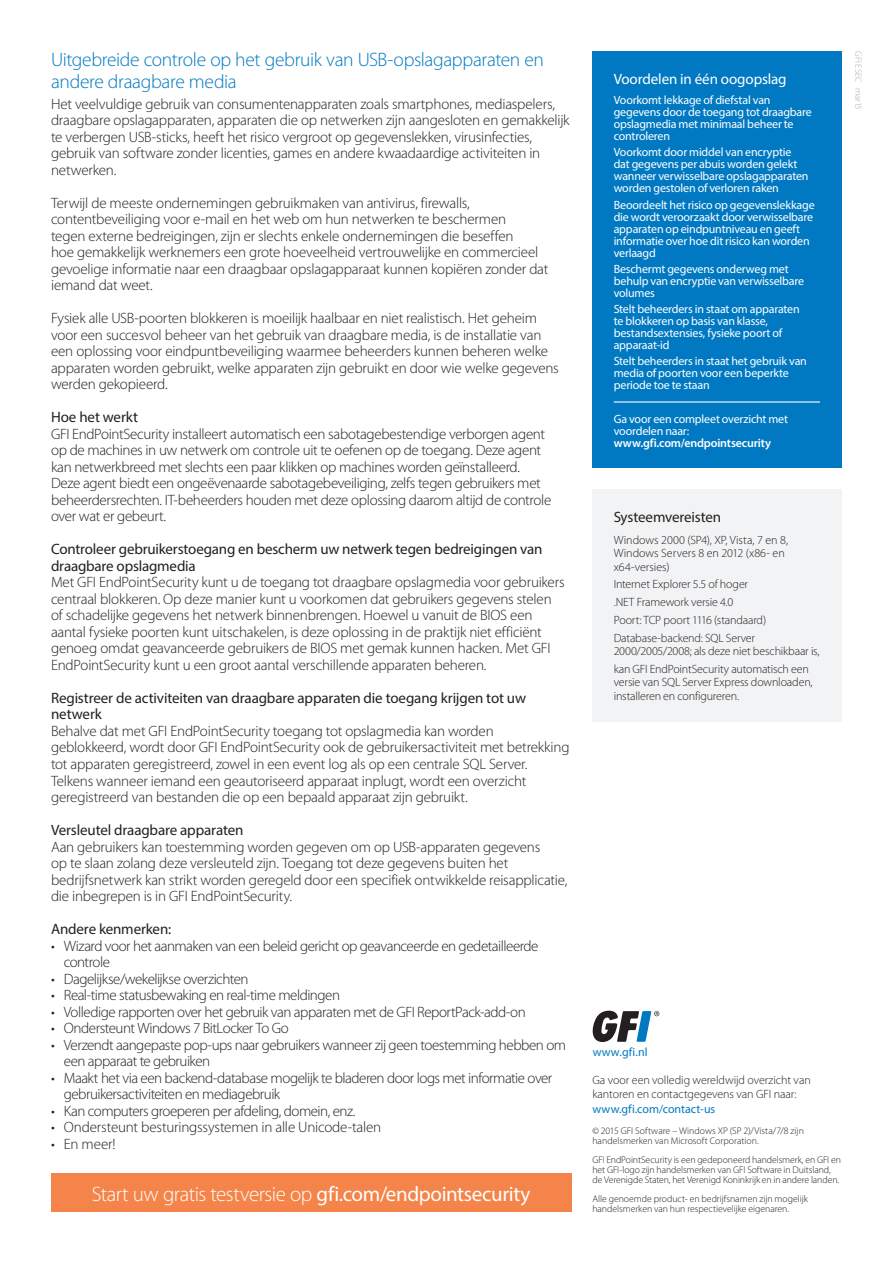
<style>
.page{position:relative;width:893px;height:1263px;background:#fff}
.page>*{position:absolute;margin:0;border:0;box-sizing:border-box;transform-origin:0 0}
.t1{font:300 21px "Myriad Pro";letter-spacing:-.025em;color:#fff}
.t2{font:300 19.5px/22.5px "Myriad Pro";letter-spacing:-.02em;color:#0079c2}
.t3{font:300 15px/16.5px "Myriad Pro";letter-spacing:-.015em;color:#231f20}
.t4{font:300 15px/16.5px "Myriad Pro";letter-spacing:-.035em;color:#231f20}
.t5{font:15px/16.5px "Myriad Pro";letter-spacing:-.01em;color:#231f20}
.t6{font:15px "Myriad Pro";letter-spacing:-.01em;color:#fff}
.t7{font:12px/12px "Myriad Pro";letter-spacing:-.015em;color:#fff}
.t8{font:300 12px/17.7px "Myriad Pro";letter-spacing:-.01em;color:#231f20}
.t9{font:12px "Myriad Pro";letter-spacing:.005em;color:#0079c2}
.t10{font:600 12px "Myriad Pro";letter-spacing:-.015em;color:#fff}
.t11{font:300 9.75px/9.8px "Myriad Pro";letter-spacing:-.005em;color:#231f20}
.t12{font:300 9px "Myriad Pro";color:#a8a9ad}
.s1{font-weight:400}
</style>
<div class="page">
<div style="left:592px;top:51px;width:250px;height:417px;background:#0079c2"></div>
<hr style="left:614px;top:401px;width:206px;height:2px;background:#fff">
<svg style="left:593px;top:1011px;width:66px;height:31px"></svg>
<div style="left:592px;top:489px;width:250px;height:232px;background:#f2f3f4"></div>
<div style="left:51px;top:1174px;width:520px;height:38px;background:#f4844a"></div>
<h2 class="t2" style="left:51px;top:48px;width:494px">Uitgebreide controle op het gebruik van USB-opslagapparaten en andere draagbare media</h2>
<p class="t3" style="left:51px;top:96px;width:520px">Het veelvuldige gebruik van consumentenapparaten zoals smartphones, mediaspelers, draagbare opslagapparaten, apparaten die op netwerken zijn aangesloten en gemakkelijk te verbergen USB-sticks, heeft het risico vergroot op gegevenslekken, virusinfecties, gebruik van software zonder licenties, games en andere kwaadaardige activiteiten in netwerken.</p>
<p class="t3" style="left:51px;top:195px;width:499px">Terwijl de meeste ondernemingen gebruikmaken van antivirus, firewalls, contentbeveiliging voor e-mail en het web om hun netwerken te beschermen<br>tegen externe bedreigingen, zijn er slechts enkele ondernemingen die beseffen<br>hoe gemakkelijk werknemers een grote hoeveelheid vertrouwelijke en commercieel gevoelige informatie naar een draagbaar opslagapparaat kunnen kopiëren zonder dat iemand dat weet.</p>
<p class="t3" style="left:51px;top:310px;width:509px">Fysiek alle USB-poorten blokkeren is moeilijk haalbaar en niet realistisch. Het geheim voor een succesvol beheer van het gebruik van draagbare media, is de installatie van een oplossing voor eindpuntbeveiliging waarmee beheerders kunnen beheren welke apparaten worden gebruikt, welke apparaten zijn gebruikt en door wie welke gegevens werden gekopieerd.</p>
<p class="t5" style="left:51px;top:409px;width:89px">Hoe het werkt</p>
<p class="t3" style="left:51px;top:426px;width:502px">GFI EndPointSecurity installeert automatisch een sabotagebestendige verborgen agent op de machines in uw netwerk om controle uit te oefenen op de toegang. Deze agent kan netwerkbreed met slechts een paar klikken op machines worden geïnstalleerd.<br>Deze agent biedt een ongeëvenaarde sabotagebeveiliging, zelfs tegen gebruikers met beheerdersrechten. IT-beheerders houden met deze oplossing daarom altijd de controle over wat er gebeurt.</p>
<p class="t5" style="left:51px;top:541px;width:493px">Controleer gebruikerstoegang en bescherm uw netwerk tegen bedreigingen van draagbare opslagmedia</p>
<p class="t3" style="left:51px;top:574px;width:515px">Met GFI EndPointSecurity kunt u de toegang tot draagbare opslagmedia voor gebruikers centraal blokkeren. Op deze manier kunt u voorkomen dat gebruikers gegevens stelen of schadelijke gegevens het netwerk binnenbrengen. Hoewel u vanuit de BIOS een aantal fysieke poorten kunt uitschakelen, is deze oplossing in de praktijk niet efficiënt genoeg omdat geavanceerde gebruikers de BIOS met gemak kunnen hacken. Met GFI EndPointSecurity kunt u een groot aantal verschillende apparaten beheren.</p>
<p class="t5" style="left:51px;top:689px;width:476px">Registreer de activiteiten van draagbare apparaten die toegang krijgen tot uw netwerk</p>
<p class="t3" style="left:51px;top:723px;width:520px">Behalve dat met GFI EndPointSecurity toegang tot opslagmedia kan worden geblokkeerd, wordt door GFI EndPointSecurity ook de gebruikersactiviteit met betrekking tot apparaten geregistreerd, zowel in een event log als op een centrale SQL Server.<br>Telkens wanneer iemand een geautoriseerd apparaat inplugt, wordt een overzicht geregistreerd van bestanden die op een bepaald apparaat zijn gebruikt.</p>
<p class="t5" style="left:51px;top:821px;width:194px">Versleutel draagbare apparaten</p>
<p class="t3" style="left:51px;top:838px;width:518px">Aan gebruikers kan toestemming worden gegeven om op USB-apparaten gegevens<br>op te slaan zolang deze versleuteld zijn. Toegang tot deze gegevens buiten het bedrijfsnetwerk kan strikt worden geregeld door een specifiek ontwikkelde reisapplicatie, die inbegrepen is in GFI EndPointSecurity.</p>
<p class="t5" style="left:51px;top:920px;width:122px">Andere kenmerken:</p>
<p class="t4" style="left:64px;top:937px;width:476px;text-indent:-13px">• Wizard voor het aanmaken van een beleid gericht op geavanceerde en gedetailleerde controle</p>
<p class="t4" style="left:51px;top:970px;width:199px">• Dagelijkse/wekelijkse overzichten</p>
<p class="t4" style="left:51px;top:987px;width:291px">• Real-time statusbewaking en real-time meldingen</p>
<p class="t3" style="left:51px;top:1003px;width:476px">• Volledige rapporten over het gebruik van apparaten met de GFI ReportPack-add-on</p>
<p class="t4" style="left:51px;top:1020px;width:239px">• Ondersteunt Windows 7 BitLocker To Go</p>
<p class="t4" style="left:64px;top:1036px;width:504px;text-indent:-13px">• Verzendt aangepaste pop-ups naar gebruikers wanneer zij geen toestemming hebben om een apparaat te gebruiken</p>
<p class="t4" style="left:64px;top:1069px;width:490px;text-indent:-13px">• Maakt het via een backend-database mogelijk te bladeren door logs met informatie over gebruikersactiviteiten en mediagebruik</p>
<p class="t4" style="left:51px;top:1102px;width:306px">• Kan computers groeperen per afdeling, domein, enz.</p>
<p class="t3" style="left:51px;top:1119px;width:332px">• Ondersteunt besturingssystemen in alle Unicode-talen</p>
<p class="t3" style="left:51px;top:1135px;width:66px">• En meer!</p>
<h1 class="t1" style="left:92px;top:1182px;width:440px">Start uw gratis testversie op <span class="s1">gfi.com/endpointsecurity</span></h1>
<p class="t6" style="left:614px;top:69px;width:174px">Voordelen in één oogopslag</p>
<p class="t7" style="left:614px;top:94px;width:200px">Voorkomt lekkage of diefstal van gegevens door de toegang tot draagbare opslagmedia met minimaal beheer te controleren</p>
<p class="t7" style="left:614px;top:146px;width:196px">Voorkomt door middel van encryptie dat gegevens per abuis worden gelekt wanneer verwisselbare opslagapparaten worden gestolen of verloren raken</p>
<p class="t7" style="left:614px;top:198px;width:202px">Beoordeelt het risico op gegevenslekkage die wordt veroorzaakt door verwisselbare apparaten op eindpuntniveau en geeft informatie over hoe dit risico kan worden verlaagd</p>
<p class="t7" style="left:614px;top:263px;width:192px">Beschermt gegevens onderweg met behulp van encryptie van verwisselbare volumes</p>
<p class="t7" style="left:614px;top:303px;width:188px">Stelt beheerders in staat om apparaten te blokkeren op basis van klasse, bestandsextensies, fysieke poort of apparaat-id</p>
<p class="t7" style="left:614px;top:355px;width:195px">Stelt beheerders in staat het gebruik van media of poorten voor een beperkte periode toe te staan</p>
<p class="t7" style="left:614px;top:412px;width:176px">Ga voor een compleet overzicht met voordelen naar:</p>
<p class="t10" style="left:614px;top:435px;width:159px">www.gfi.com/endpointsecurity</p>
<p class="t5" style="left:614px;top:508px;width:109px">Systeemvereisten</p>
<p class="t8" style="left:614px;top:533px;width:176px;line-height:13.5px">Windows 2000 (SP4), XP, Vista, 7 en 8,<br>Windows Servers 8 en 2012 (x86- en x64-versies)</p>
<p class="t8" style="left:614px;top:576px;width:154px">Internet Explorer 5.5 of hoger .NET Framework versie 4.0<br>Poort: TCP poort 1116 (standaard)<br>Database-backend: SQL Server</p>
<p class="t8" style="left:614px;top:642px;width:207px">2000/2005/2008; als deze niet beschikbaar is, kan GFI EndPointSecurity automatisch een</p>
<p class="t8" style="left:614px;top:676px;width:200px;line-height:13.5px">versie van SQL Server Express downloaden, installeren en configureren.</p>
<p class="t12" style="left:863px;top:51px;width:60px;rotate:90deg">GFI ESEC mar15</p>
<p class="t9" style="left:593px;top:1044px;width:56px">www.gfi.nl</p>
<p class="t8" style="left:592px;top:1073px;width:220px;line-height:14.4px">Ga voor een volledig wereldwijd overzicht van kantoren en contactgegevens van GFI naar:</p>
<p class="t9" style="left:592px;top:1101px;width:124px">www.gfi.com/contact-us</p>
<p class="t11" style="left:592px;top:1126px;width:213px">© 2015 GFI Software – Windows XP (SP 2)/Vista/7/8 zijn handelsmerken van Microsoft Corporation.</p>
<p class="t11" style="left:592px;top:1155px;width:250px">GFI EndPointSecurity is een gedeponeerd handelsmerk, en GFI en het GFI-logo zijn handelsmerken van GFI Software in Duitsland, de Verenigde Staten, het Verenigd Koninkrijk en in andere landen.</p>
<p class="t11" style="left:592px;top:1194px;width:217px">Alle genoemde product- en bedrijfsnamen zijn mogelijk handelsmerken van hun respectievelijke eigenaren.</p>
</div>
